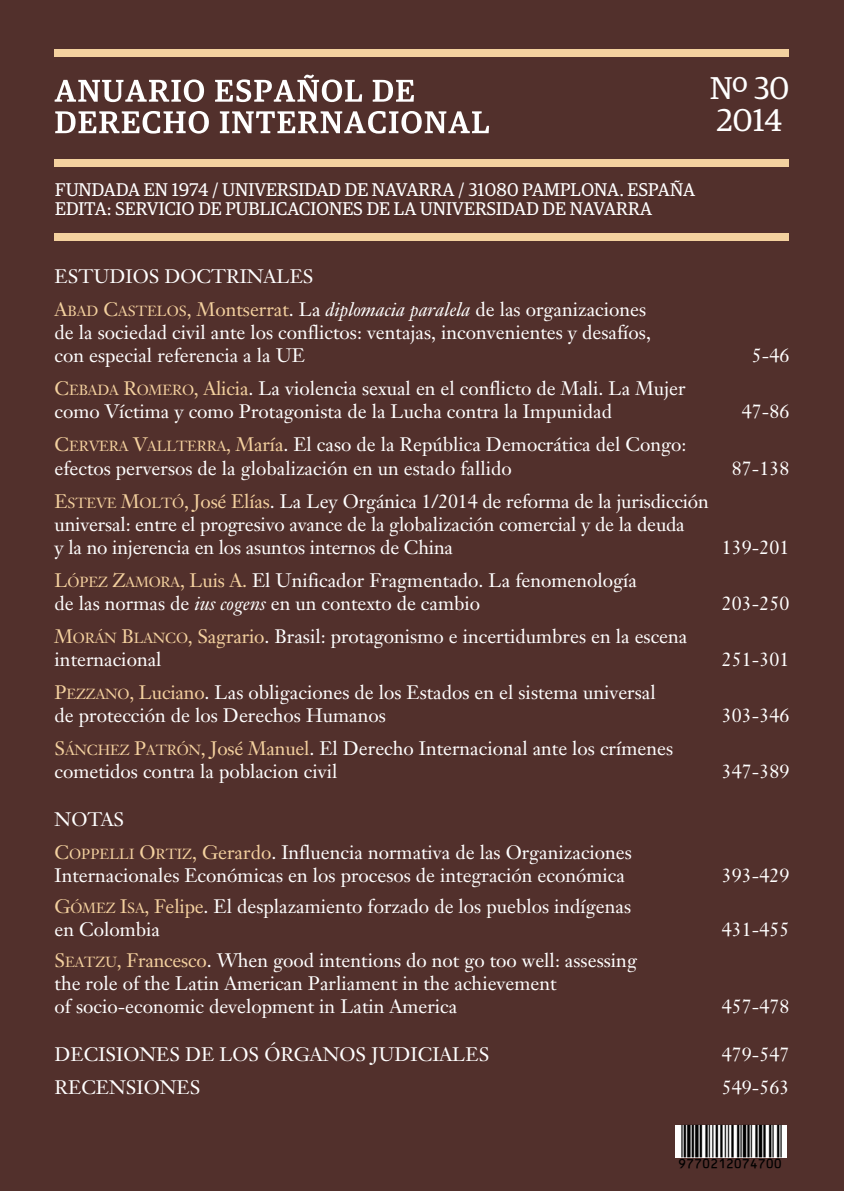
<style>
.page{position:relative;width:844px;height:1191px;background:#fff}
.page>*{position:absolute;margin:0;border:0;box-sizing:border-box;transform-origin:0 0}
.t1{font:43.75px "Ean Lin P36";color:#000}
.t2{font:31.5px/31.5px "Guardian Egyp";color:#fff}
.t3{font:19.25px/23.1px "Janson Text";color:#fff}
.t4{font:18.38px/19.2px "Guardian Egyp";letter-spacing:.01em;color:#fff}
.s1{color:#f4d19f}
.s2{font-size:14.35px;color:#f4d19f}
.s3{font-style:italic}
</style>
<div class="page">
<div style="left:0;top:0;width:843px;height:1191px;background:#52302c"></div>
<div style="left:55px;top:50px;width:734px;height:7px;background:#f4d19f"></div>
<div style="left:55px;top:159px;width:734px;height:7px;background:#f4d19f"></div>
<div style="left:55px;top:233px;width:734px;height:8px;background:#f4d19f"></div>
<svg style="left:55px;top:111px;width:154px;height:23px"></svg>
<svg style="left:220px;top:111px;width:269px;height:23px"></svg>
<svg style="left:55px;top:79px;width:149px;height:23px"></svg>
<svg style="left:215px;top:74px;width:147px;height:28px"></svg>
<svg style="left:372px;top:80px;width:42px;height:22px"></svg>
<div style="left:675px;top:1124px;width:111px;height:33px;background:#fff"></div>
<h2 class="t2" style="left:709px;top:71px;width:81px">Nº 30<br>2014</h2>
<p class="t4" style="left:55px;top:179px;width:641px">FUNDADA EN 1974 / UNIVERSIDAD DE NAVARRA / 31080 PAMPLONA. ESPAÑA<br>EDITA: SERVICIO DE PUBLICACIONES DE LA UNIVERSIDAD DE NAVARRA</p>
<p class="t3" style="left:55px;top:260px;width:593px;line-height:33.1px">Estudios doctrinales<br><span class="s1">A</span><span class="s2">BAD</span> <span class="s1">C</span><span class="s2">ASTELOS</span><span class="s1">, Montserrat</span>. La <span class="s3">diplomacia paralela</span> de las organizaciones</p>
<p class="t3" style="left:55px;top:321px;width:597px">de la sociedad civil ante los conflictos: ventajas, inconvenientes y desafíos, con especial referencia a la UE</p>
<p class="t3" style="left:55px;top:377px;width:632px"><span class="s1">C</span><span class="s2">EBADA</span> <span class="s1">R</span><span class="s2">OMERO</span><span class="s1">, Alicia</span>. La violencia sexual en el conflicto de Mali. La Mujer como Víctima y como Protagonista de la Lucha contra la Impunidad</p>
<p class="t3" style="left:55px;top:433px;width:633px"><span class="s1">C</span><span class="s2">ERVERA</span> <span class="s1">V</span><span class="s2">ALLTERRA</span><span class="s1">, María</span>. El caso de la República Democrática del Congo: efectos perversos de la globalización en un estado fallido</p>
<p class="t3" style="left:751px;top:344px;width:39px">5-46</p>
<p class="t3" style="left:741px;top:400px;width:49px">47-86</p>
<p class="t3" style="left:731px;top:456px;width:59px">87-138</p>
<p class="t3" style="left:55px;top:489px;width:655px"><span class="s1">E</span><span class="s2">STEVE</span> <span class="s1">M</span><span class="s2">OLTÓ</span><span class="s1">, José Elías</span>. La Ley Orgánica 1/2014 de reforma de la jurisdicción universal: entre el progresivo avance de la globalización comercial y de la deuda<br>y la no injerencia en los asuntos internos de China</p>
<p class="t3" style="left:55px;top:568px;width:583px"><span class="s1">L</span><span class="s2">ÓPEZ</span> <span class="s1">Z</span><span class="s2">AMORA</span><span class="s1">, Luis A.</span> El Unificador Fragmentado. La fenomenología de las normas de <span class="s3">ius cogens</span> en un contexto de cambio</p>
<p class="t3" style="left:55px;top:624px;width:634px"><span class="s1">M</span><span class="s2">ORÁN</span> <span class="s1">B</span><span class="s2">LANCO</span><span class="s1">, Sagrario</span>. Brasil: protagonismo e incertidumbres en la escena internacional</p>
<p class="t3" style="left:55px;top:681px;width:602px"><span class="s1">P</span><span class="s2">EZZANO</span><span class="s1">, Luciano</span>. Las obligaciones de los Estados en el sistema universal de protección de los Derechos Humanos</p>
<p class="t3" style="left:55px;top:737px;width:620px"><span class="s1">S</span><span class="s2">ÁNCHEZ</span> <span class="s1">P</span><span class="s2">ATRÓN</span><span class="s1">, José Manuel</span>. El Derecho Internacional ante los crímenes cometidos contra la poblacion civil</p>
<p class="t3" style="left:721px;top:535px;width:69px">139-201</p>
<p class="t3" style="left:721px;top:591px;width:69px">203-250</p>
<p class="t3" style="left:721px;top:647px;width:69px">251-301</p>
<p class="t3" style="left:721px;top:704px;width:69px">303-346</p>
<p class="t3" style="left:721px;top:760px;width:69px">347-389</p>
<p class="t3" style="left:55px;top:803px;width:578px;line-height:33.1px">Notas<br><span class="s1">C</span><span class="s2">OPPELLI</span> <span class="s1">O</span><span class="s2">RTIZ</span><span class="s1">, Gerardo</span>. Influencia normativa de las Organizaciones</p>
<p class="t3" style="left:55px;top:864px;width:571px">Internacionales Económicas en los procesos de integración económica</p>
<p class="t3" style="left:721px;top:864px;width:69px">393-429</p>
<p class="t3" style="left:55px;top:894px;width:578px"><span class="s1">G</span><span class="s2">ÓMEZ</span> <span class="s1">I</span><span class="s2">SA</span><span class="s1">, Felipe</span>. El desplazamiento forzado de los pueblos indígenas en Colombia</p>
<p class="t3" style="left:721px;top:917px;width:69px">431-455</p>
<p class="t3" style="left:55px;top:948px;width:583px"><span class="s1">S</span><span class="s2">EATZU</span><span class="s1">, Francesco</span>. When good intentions do not go too well: assessing the role of the Latin American Parliament in the achievement<br>of socio-economic development in Latin America</p>
<p class="t3" style="left:721px;top:994px;width:69px">457-478</p>
<p class="t3" style="left:55px;top:1042px;width:398px">Decisiones de los órganos judiciales</p>
<p class="t3" style="left:721px;top:1042px;width:69px">479-547</p>
<p class="t3" style="left:55px;top:1075px;width:131px">Recensiones</p>
<p class="t3" style="left:721px;top:1075px;width:69px">549-563</p>
<h1 class="t1" style="left:678px;top:1110px;width:105px">9770212074700</h1>
</div>
